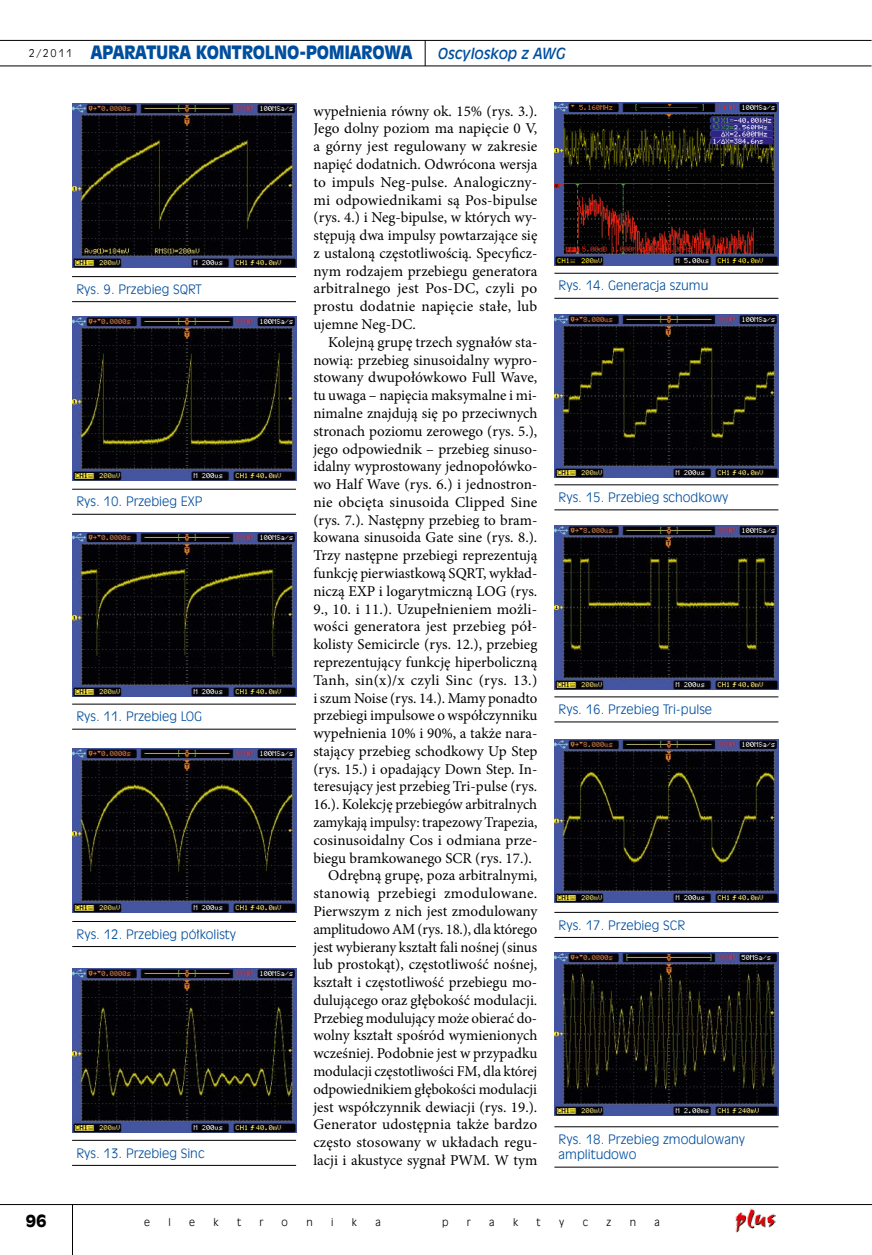
<style>
.page{position:relative;width:872px;height:1255px;background:#fff}
.page>*{position:absolute;margin:0;border:0;box-sizing:border-box;transform-origin:0 0}
.t1{font:18px "Incised 901 Blk EU";letter-spacing:-.02em;color:#004e9e;scale:.95 1}
.t2{font:16.5px "Incised 901 Blk EU";color:#000}
.t3{font:15px/17.9px "Minion Pro";color:#000;text-align:justify}
.t4{font:15px "Minion Pro";letter-spacing:.02em;color:#000}
.t5{font:italic 15px "Incised 901 EU";color:#004e9e}
.t6{font:12.75px/15.3px "Incised 901 Lt EU";color:#004e9e}
.t7{font:10.5px "Incised 901 Lt EU";color:#000}
</style>
<div class="page">
<hr style="left:72px;top:489px;width:224px;height:1px;background:#000">
<hr style="left:72px;top:514px;width:224px;height:1px;background:#000">
<hr style="left:72px;top:703px;width:224px;height:1px;background:#000">
<hr style="left:72px;top:729px;width:224px;height:1px;background:#000">
<hr style="left:72px;top:921px;width:224px;height:1px;background:#000">
<hr style="left:72px;top:946px;width:224px;height:1px;background:#000">
<hr style="left:72px;top:1139px;width:224px;height:1px;background:#000">
<hr style="left:72px;top:1165px;width:224px;height:1px;background:#000">
<hr style="left:554px;top:273px;width:224px;height:1px;background:#000">
<hr style="left:554px;top:298px;width:224px;height:1px;background:#000">
<img style="left:72px;top:317px;width:224px;height:163px">
<img style="left:72px;top:533px;width:224px;height:163px">
<img style="left:72px;top:748px;width:224px;height:164px">
<img style="left:72px;top:968px;width:224px;height:164px">
<img style="left:554px;top:102px;width:224px;height:164px">
<hr style="left:72px;top:276px;width:224px;height:1px;background:#000">
<hr style="left:72px;top:301px;width:224px;height:1px;background:#000">
<img style="left:73px;top:104px;width:223px;height:164px">
<hr style="left:554px;top:484px;width:224px;height:1px;background:#000">
<hr style="left:554px;top:509px;width:224px;height:1px;background:#000">
<hr style="left:554px;top:696px;width:224px;height:1px;background:#000">
<hr style="left:554px;top:721px;width:224px;height:1px;background:#000">
<hr style="left:554px;top:912px;width:224px;height:1px;background:#000">
<hr style="left:554px;top:937px;width:224px;height:1px;background:#000">
<hr style="left:554px;top:1126px;width:224px;height:1px;background:#000">
<hr style="left:554px;top:1166px;width:224px;height:1px;background:#000">
<img style="left:554px;top:314px;width:224px;height:164px">
<img style="left:554px;top:525px;width:224px;height:164px">
<img style="left:554px;top:739px;width:224px;height:163px">
<img style="left:554px;top:952px;width:224px;height:163px">
<hr style="left:0;top:66px;width:871px;height:1px;background:#000">
<hr style="left:0;top:40px;width:871px;height:1px;background:#000">
<svg style="left:425px;top:40px;width:1px;height:26px"></svg>
<hr style="left:72px;top:1204px;width:1px;height:50px;background:#000">
<hr style="left:0;top:1204px;width:872px;height:1px;background:#000">
<img style="left:735px;top:1208px;width:40px;height:24px">
<p class="t7" style="left:29px;top:47px;width:45px">2/2011</p>
<p class="t1" style="left:91px;top:41px;width:340px">APARATURA KONTROLNO-POMIAROWA</p>
<p class="t5" style="left:438px;top:44px;width:129px">Oscyloskop z AWG</p>
<p class="t3" style="left:313px;top:102px;width:226px">wypełnienia równy ok. 15% (rys. 3.).<br>Jego dolny poziom ma napięcie 0 V, a górny jest regulowany w zakresie napięć dodatnich. Odwrócona wersja to impuls Neg-pulse. Analogiczny&shy;mi odpowiednikami są Pos-bipulse (rys. 4.) i Neg-bipulse, w których wy&shy;stępują dwa impulsy powtarzające się z ustaloną częstotliwością. Specyficz&shy;nym rodzajem przebiegu generatora arbitralnego jest Pos-DC, czyli po prostu dodatnie napięcie stałe, lub ujemne Neg-DC.</p>
<p class="t3" style="left:328px;top:333px;width:211px">Kolejną grupę trzech sygnałów sta-</p>
<p class="t3" style="left:313px;top:351px;width:225px">nowią: przebieg sinusoidalny wypro-</p>
<p class="t3" style="left:313px;top:369px;width:225px">stowany dwupołówkowo Full Wave,</p>
<p class="t3" style="left:313px;top:386px;width:225px">tu uwaga – napięcia maksymalne i mi-</p>
<p class="t3" style="left:313px;top:404px;width:225px">nimalne znajdują się po przeciwnych</p>
<p class="t3" style="left:313px;top:422px;width:225px">stronach poziomu zerowego (rys. 5.),</p>
<p class="t3" style="left:313px;top:440px;width:225px">jego odpowiednik – przebieg sinuso-</p>
<p class="t3" style="left:313px;top:457px;width:225px">idalny wyprostowany jednopołówko-</p>
<p class="t3" style="left:313px;top:475px;width:225px">wo Half Wave (rys. 6.) i jednostron-</p>
<p class="t3" style="left:313px;top:493px;width:225px">nie obcięta sinusoida Clipped Sine</p>
<p class="t3" style="left:313px;top:511px;width:225px">(rys. 7.). Następny przebieg to bram-</p>
<p class="t3" style="left:313px;top:529px;width:225px">kowana sinusoida Gate sine (rys. 8.).</p>
<p class="t3" style="left:313px;top:546px;width:225px">Trzy następne przebiegi reprezentują</p>
<p class="t3" style="left:313px;top:564px;width:225px">funkcję pierwiastkową SQRT, wykład-</p>
<p class="t3" style="left:313px;top:582px;width:225px">niczą EXP i logarytmiczną LOG (rys.</p>
<p class="t3" style="left:313px;top:600px;width:225px">9., 10. i 11.). Uzupełnieniem możli-</p>
<p class="t3" style="left:313px;top:617px;width:225px">wości generatora jest przebieg pół-</p>
<p class="t3" style="left:313px;top:635px;width:225px">kolisty Semicircle (rys. 12.), przebieg</p>
<p class="t3" style="left:313px;top:653px;width:225px">reprezentujący funkcję hiperboliczną</p>
<p class="t3" style="left:313px;top:671px;width:225px">Tanh, sin(x)/x czyli Sinc (rys. 13.)</p>
<p class="t3" style="left:313px;top:689px;width:225px">i szum Noise (rys. 14.). Mamy ponadto</p>
<p class="t3" style="left:313px;top:706px;width:225px">przebiegi impulsowe o współczynniku</p>
<p class="t3" style="left:313px;top:724px;width:225px">wypełnienia 10% i 90%, a także nara-</p>
<p class="t3" style="left:313px;top:742px;width:225px">stający przebieg schodkowy Up Step</p>
<p class="t3" style="left:313px;top:760px;width:225px">(rys. 15.) i opadający Down Step. In-</p>
<p class="t3" style="left:313px;top:777px;width:225px">teresujący jest przebieg Tri-pulse (rys.</p>
<p class="t3" style="left:313px;top:795px;width:225px">16.). Kolekcję przebiegów arbitralnych</p>
<p class="t3" style="left:313px;top:813px;width:225px">zamykają impulsy: trapezowy Trapezia,</p>
<p class="t3" style="left:313px;top:831px;width:226px">cosinusoidalny Cos i odmiana prze-</p>
<p class="t3" style="left:313px;top:848px;width:220px">biegu bramkowanego SCR (rys. 17.).</p>
<p class="t3" style="left:328px;top:866px;width:211px">Odrębną grupę, poza arbitralnymi,</p>
<p class="t4" style="left:313px;top:883px;width:226px">stanowią przebiegi zmodulowane.</p>
<p class="t3" style="left:313px;top:902px;width:226px">Pierwszym z nich jest zmodulowany</p>
<p class="t3" style="left:313px;top:920px;width:225px">amplitudowo AM (rys. 18.), dla którego</p>
<p class="t3" style="left:313px;top:937px;width:225px">jest wybierany kształt fali nośnej (sinus</p>
<p class="t3" style="left:313px;top:955px;width:226px">lub prostokąt), częstotliwość nośnej,</p>
<p class="t3" style="left:313px;top:973px;width:225px">kształt i częstotliwość przebiegu mo-</p>
<p class="t3" style="left:313px;top:991px;width:225px">dulującego oraz głębokość modulacji.</p>
<p class="t3" style="left:313px;top:1008px;width:225px">Przebieg modulujący może obierać do-</p>
<p class="t3" style="left:313px;top:1026px;width:225px">wolny kształt spośród wymienionych</p>
<p class="t3" style="left:313px;top:1044px;width:225px">wcześniej. Podobnie jest w przypadku</p>
<p class="t3" style="left:313px;top:1062px;width:225px">modulacji częstotliwości FM, dla której</p>
<p class="t3" style="left:313px;top:1080px;width:225px">odpowiednikiem głębokości modulacji</p>
<p class="t3" style="left:313px;top:1097px;width:225px">jest współczynnik dewiacji (rys. 19.).</p>
<p class="t3" style="left:313px;top:1115px;width:225px">Generator udostępnia także bardzo</p>
<p class="t3" style="left:313px;top:1133px;width:226px">często stosowany w układach regu-</p>
<p class="t3" style="left:313px;top:1151px;width:225px">lacji i akustyce sygnał PWM. W tym</p>
<p class="t6" style="left:76px;top:281px;width:127px">Rys. 9. Przebieg SQRT</p>
<p class="t6" style="left:558px;top:278px;width:151px">Rys. 14. Generacja szumu</p>
<p class="t6" style="left:558px;top:489px;width:171px">Rys. 15. Przebieg schodkowy</p>
<p class="t6" style="left:76px;top:494px;width:128px">Rys. 10. Przebieg EXP</p>
<p class="t6" style="left:558px;top:701px;width:155px">Rys. 16. Przebieg Tri-pulse</p>
<p class="t6" style="left:76px;top:709px;width:127px">Rys. 11. Przebieg LOG</p>
<p class="t6" style="left:558px;top:917px;width:128px">Rys. 17. Przebieg SCR</p>
<p class="t6" style="left:76px;top:926px;width:161px">Rys. 12. Przebieg półkolisty</p>
<p class="t6" style="left:558px;top:1131px;width:188px">Rys. 18. Przebieg zmodulowany amplitudowo</p>
<p class="t6" style="left:76px;top:1145px;width:130px">Rys. 13. Przebieg Sinc</p>
<p class="t2" style="left:26px;top:1209px;width:22px">96</p>
<p class="t7" style="left:144px;top:1216px;width:7px">e</p>
<p class="t7" style="left:168px;top:1216px;width:4px">l</p>
<p class="t7" style="left:189px;top:1216px;width:7px">e</p>
<p class="t7" style="left:213px;top:1216px;width:7px">k</p>
<p class="t7" style="left:237px;top:1216px;width:6px">t</p>
<p class="t7" style="left:259px;top:1216px;width:5px">r</p>
<p class="t7" style="left:282px;top:1216px;width:8px">o</p>
<p class="t7" style="left:306px;top:1216px;width:8px">n</p>
<p class="t7" style="left:331px;top:1216px;width:4px">i</p>
<p class="t7" style="left:352px;top:1216px;width:7px">k</p>
<p class="t7" style="left:375px;top:1216px;width:7px">a</p>
<p class="t7" style="left:442px;top:1216px;width:8px">p</p>
<p class="t7" style="left:467px;top:1216px;width:5px">r</p>
<p class="t7" style="left:489px;top:1216px;width:7px">a</p>
<p class="t7" style="left:513px;top:1216px;width:7px">k</p>
<p class="t7" style="left:536px;top:1216px;width:6px">t</p>
<p class="t7" style="left:559px;top:1216px;width:7px">y</p>
<p class="t7" style="left:583px;top:1216px;width:7px">c</p>
<p class="t7" style="left:606px;top:1216px;width:6px">z</p>
<p class="t7" style="left:629px;top:1216px;width:8px">n</p>
<p class="t7" style="left:654px;top:1216px;width:7px">a</p>
</div>
